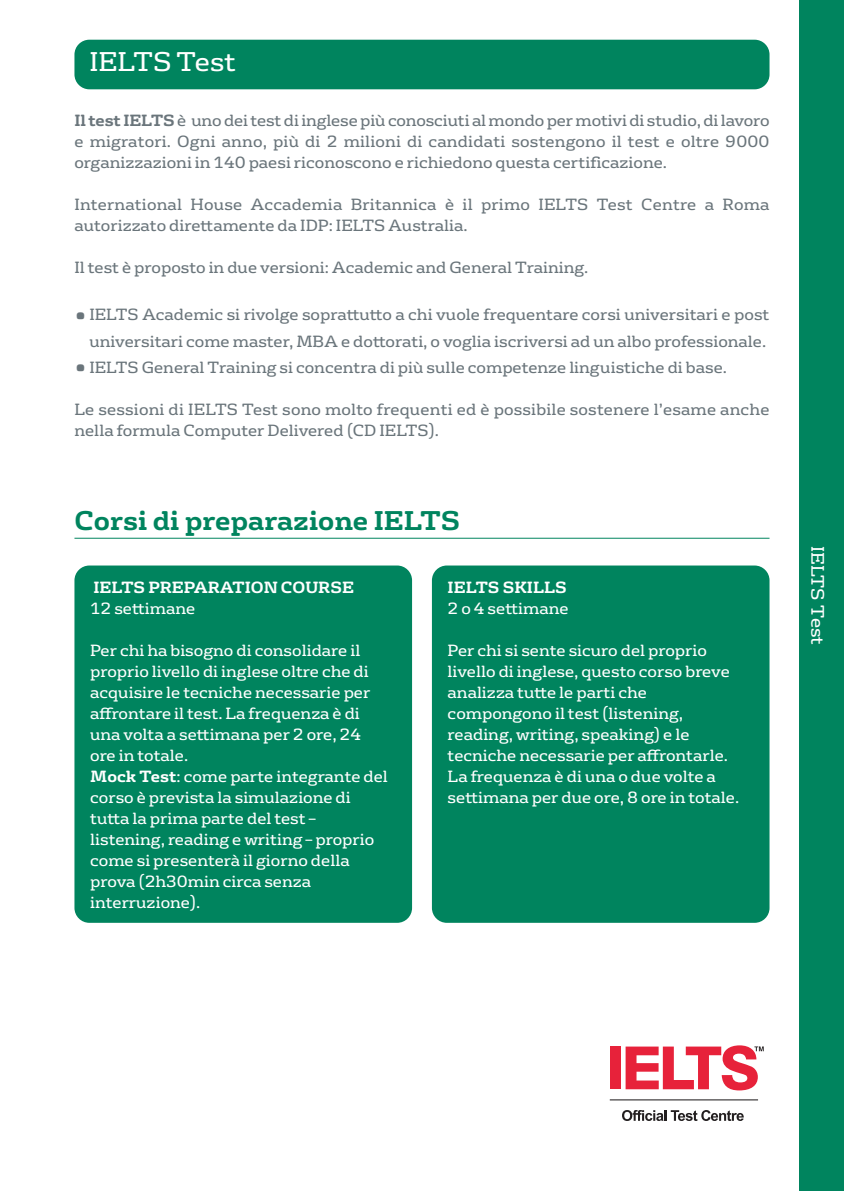
<style>
.page{position:relative;width:844px;height:1191px;background:#fff}
.page>*{position:absolute;margin:0;border:0;box-sizing:border-box;transform-origin:0 0}
.t1{font:700 26.25px "FS Rufus";color:#00845e}
.t2{font:26.25px "FS Rufus";color:#fff}
.t3{font:17.5px "FS Rufus";color:#fff}
.t4{font:15.75px/21px "FS Rufus";color:#6a757b}
.t5{font:15.75px/21px "FS Rufus";color:#fff}
.t6{font:700 15.75px "FS Rufus";color:#fff}
.s1{font-weight:700}
.s2{font-size:31.5px}
</style>
<div class="page">
<hr style="left:74px;top:538px;width:695px;height:1px;background:#00845e">
<div style="left:799px;top:0;width:44px;height:1191px;background:#00845e"></div>
<div style="left:74px;top:565px;width:338px;height:357px;background:#00845e;border-radius:15px"></div>
<div style="left:432px;top:565px;width:337px;height:357px;background:#00845e;border-radius:15px"></div>
<div style="left:610px;top:1046px;width:11px;height:43px;background:#e7223a"></div>
<svg style="left:625px;top:1045px;width:138px;height:45px"></svg>
<hr style="left:609px;top:1099px;width:148px;height:1px;background:#231f20">
<svg style="left:622px;top:1110px;width:121px;height:11px"></svg>
<div style="left:74px;top:40px;width:695px;height:49px;background:#00845e;border-radius:15px"></div>
<p class="t2" style="left:89px;top:52px;width:148px">IELTS Test</p>
<p class="t4" style="left:74px;top:112px;width:696px;text-align:justify"><span class="s1">Il test IELTS</span> è uno dei test di inglese più conosciuti al mondo per motivi di studio, di lavoro e migratori. Ogni anno, più di 2 milioni di candidati sostengono il test e oltre 9000 organizzazioni in 140 paesi riconoscono e richiedono questa certificazione.</p>
<p class="t4" style="left:74px;top:196px;width:696px">International House Accademia Britannica è il primo IELTS Test Centre a Roma autorizzato direttamente da IDP: IELTS Australia.</p>
<p class="t4" style="left:74px;top:259px;width:515px">Il test è proposto in due versioni: Academic and General Training.</p>
<p class="t4" style="left:74px;top:303px;width:696px;line-height:26.2px;text-align:right"><span class="s2">•</span> IELTS Academic si rivolge soprattutto a chi vuole frequentare corsi universitari e post universitari come master, MBA e dottorati, o voglia iscriversi ad un albo professionale.</p>
<p class="t4" style="left:74px;top:358px;width:654px"><span class="s2">•</span> IELTS General Training si concentra di più sulle competenze linguistiche di base.</p>
<p class="t4" style="left:74px;top:400px;width:696px">Le sessioni di IELTS Test sono molto frequenti ed è possibile sostenere l’esame anche nella formula Computer Delivered (CD IELTS).</p>
<p class="t1" style="left:74px;top:511px;width:387px">Corsi di preparazione IELTS</p>
<p class="t6" style="left:93px;top:581px;width:262px">IELTS PREPARATION COURSE</p>
<p class="t5" style="left:90px;top:599px;width:107px">12 settimane</p>
<p class="t5" style="left:90px;top:641px;width:281px">Per chi ha bisogno di consolidare il proprio livello di inglese oltre che di acquisire le tecniche necessarie per affrontare il test. La frequenza è di una volta a settimana per 2 ore, 24 ore in totale.</p>
<p class="t5" style="left:90px;top:767px;width:299px"><span class="s1">Mock Test</span>: come parte integrante del corso è prevista la simulazione di tutta la prima parte del test – listening, reading e writing – proprio come si presenterà il giorno della prova (2h30min circa senza interruzione).</p>
<p class="t6" style="left:447px;top:581px;width:121px">IELTS SKILLS</p>
<p class="t5" style="left:447px;top:599px;width:122px">2 o 4 settimane</p>
<p class="t5" style="left:447px;top:641px;width:293px">Per chi si sente sicuro del proprio livello di inglese, questo corso breve analizza tutte le parti che compongono il test (listening, reading, writing, speaking) e le tecniche necessarie per affrontarle.<br>La frequenza è di una o due volte a settimana per due ore, 8 ore in totale.</p>
<p class="t3" style="left:824px;top:546px;width:100px;rotate:90deg">IELTS Test</p>
</div>
